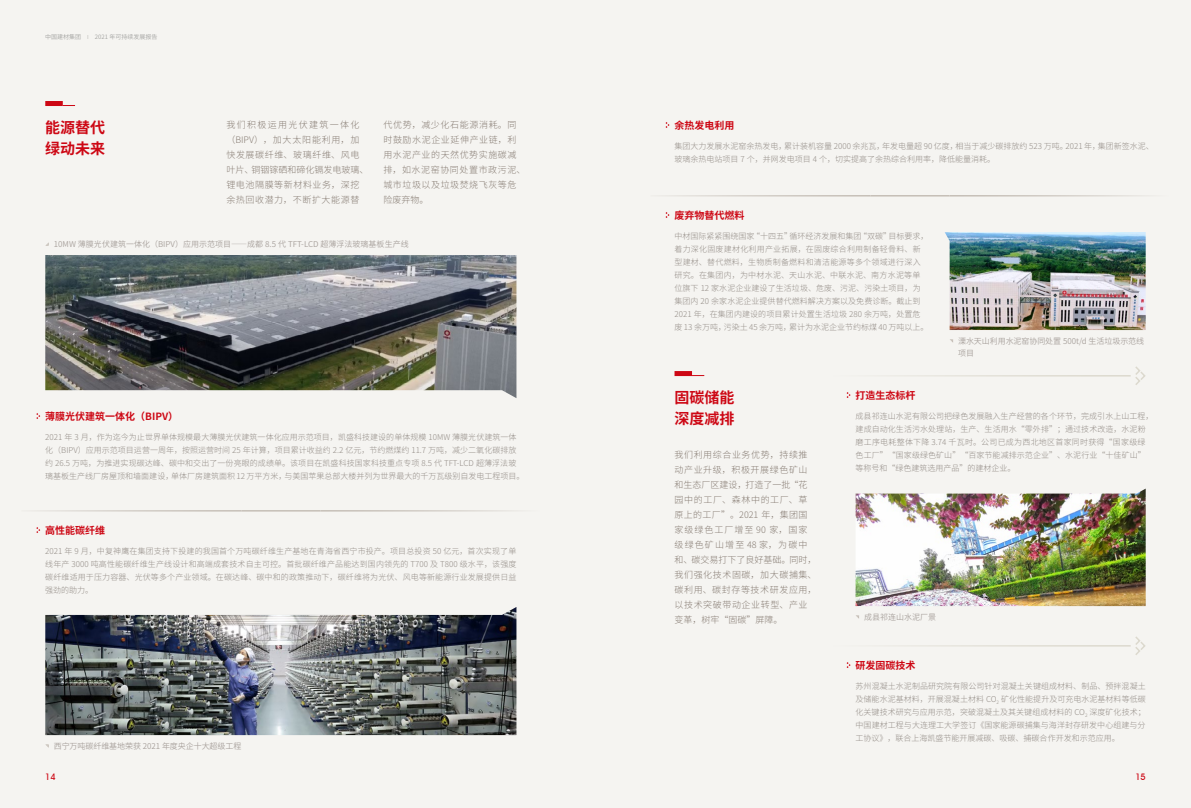
<style>
.page{position:relative;width:1191px;height:808px;background:#f5f4f1}
.page>*{position:absolute;margin:0;border:0;box-sizing:border-box;transform-origin:0 0}
.t1{font:700 15px/21px "Source Han Sans CN";color:#cd0714}
.t2{font:700 10px "Source Han Sans CN";color:#cd0714}
.t3{font:300 9px/15px "Source Han Sans CN";letter-spacing:.065em;color:#877c73}
.t4{font:500 9px "Avant Garde IT Cby BT";color:#cd0714}
.t5{font:300 8px/13px "Source Han Sans CN";letter-spacing:.005em;color:#938c86}
.t6{font:8px/12px "Source Han Sans CN";letter-spacing:-.01em;color:#a8a19c}
.t7{font:6px "Source Han Sans CN";color:#aaabab}
</style>
<div class="page">
<img style="left:45px;top:255px;width:471px;height:143px">
<img style="left:45px;top:607px;width:471px;height:128px">
<img style="left:945px;top:232px;width:200px;height:98px">
<svg style="left:665px;top:122px;width:4px;height:6px"></svg>
<svg style="left:665px;top:212px;width:4px;height:6px"></svg>
<svg style="left:36px;top:413px;width:4px;height:6px"></svg>
<svg style="left:36px;top:527px;width:4px;height:6px"></svg>
<hr style="left:320px;top:510px;width:220px;height:2px;background:#c5beb6">
<hr style="left:949px;top:195px;width:220px;height:1px;background:#c5beb6">
<hr style="left:21px;top:510px;width:220px;height:2px;background:#c5beb6">
<hr style="left:650px;top:195px;width:220px;height:1px;background:#c5beb6">
<hr style="left:241px;top:510px;width:79px;height:2px;background:#c5beb6">
<hr style="left:870px;top:195px;width:79px;height:1px;background:#c5beb6">
<div style="left:45px;top:101px;width:18px;height:5px;background:#cd0714"></div>
<svg style="left:63px;top:105px;width:12px;height:1px"></svg>
<svg style="left:846px;top:392px;width:4px;height:6px"></svg>
<hr style="left:831px;top:645px;width:299px;height:2px;background:#e6e3db">
<svg style="left:1135px;top:636px;width:11px;height:19px"></svg>
<div style="left:674px;top:371px;width:18px;height:5px;background:#cd0714"></div>
<svg style="left:692px;top:375px;width:12px;height:1px"></svg>
<svg style="left:846px;top:662px;width:4px;height:6px"></svg>
<img style="left:855px;top:489px;width:290px;height:117px">
<hr style="left:831px;top:375px;width:299px;height:2px;background:#e6e3db">
<svg style="left:1135px;top:366px;width:11px;height:19px"></svg>
<p class="t7" style="left:45px;top:34px;width:114px">中国建材集团 <sup>|</sup> 2021 年可持续发展报告</p>
<h1 class="t1" style="left:45px;top:118px;width:62px">能源替代绿动未来</h1>
<p class="t3" style="left:226px;top:117px;width:144px">我们积极运用光伏建筑一体化（BIPV），加大太阳能利用，加快发展碳纤维、玻璃纤维、风电叶片、铜铟镓硒和碲化镉发电玻璃、锂电池隔膜等新材料业务，深挖余热回收潜力，不断扩大能源替</p>
<p class="t3" style="left:383px;top:117px;width:144px">代优势，减少化石能源消耗。同时鼓励水泥企业延伸产业链，利用水泥产业的天然优势实施碳减排，如水泥窑协同处置市政污泥、城市垃圾以及垃圾焚烧飞灰等危险废弃物。</p>
<p class="t6" style="left:54px;top:238px;width:356px">10MW 薄膜光伏建筑一体化（BIPV）应用示范项目——成都 8.5 代 TFT-LCD 超薄浮法玻璃基板生产线</p>
<p class="t2" style="left:45px;top:411px;width:134px">薄膜光伏建筑一体化（BIPV）</p>
<p class="t5" style="left:45px;top:431px;width:480px">2021 年 3 月，作为迄今为止世界单体规模最大薄膜光伏建筑一体化应用示范项目，凯盛科技建设的单体规模 10MW 薄膜光伏建筑一体化（BIPV）应用示范项目运营一周年，按照运营时间 25 年计算，项目累计收益约 2.2 亿元，节约燃煤约 11.7 万吨，减少二氧化碳排放约 26.5 万吨，为推进实现碳达峰、碳中和交出了一份亮眼的成绩单。该项目在凯盛科技国家科技重点专项 8.5 代 TFT-LCD 超薄浮法玻璃基板生产线厂房屋顶和墙面建设，单体厂房建筑面积 12 万平方米，与美国苹果总部大楼并列为世界最大的千万瓦级别自发电工程项目。</p>
<p class="t2" style="left:45px;top:525px;width:62px">高性能碳纤维</p>
<p class="t5" style="left:45px;top:545px;width:473px;text-align:justify">2021 年 9 月，中复神鹰在集团支持下投建的我国首个万吨碳纤维生产基地在青海省西宁市投产。项目总投资 50 亿元，首次实现了单线年产 3000 吨高性能碳纤维生产线设计和高端成套技术自主可控。首批碳纤维产品能达到国内领先的 T700 及 T800 级水平，该强度碳纤维适用于压力容器、光伏等多个产业领域。在碳达峰、碳中和的政策推动下，碳纤维将为光伏、风电等新能源行业发展提供日益强劲的助力。</p>
<p class="t6" style="left:54px;top:740px;width:189px">西宁万吨碳纤维基地荣获 2021 年度央企十大超级工程</p>
<p class="t2" style="left:674px;top:120px;width:61px">余热发电利用</p>
<p class="t5" style="left:674px;top:140px;width:481px">集团大力发展水泥窑余热发电，累计装机容量 2000 余兆瓦，年发电量超 90 亿度，相当于减少碳排放约 523 万吨。2021 年，集团新签水泥、玻璃余热电站项目 7 个，并网发电项目 4 个，切实提高了余热综合利用率，降低能量消耗。</p>
<p class="t2" style="left:674px;top:210px;width:71px">废弃物替代燃料</p>
<p class="t5" style="left:674px;top:230px;width:255px">中材国际紧紧围绕国家“十四五”循环经济发展和集团“双碳”目标要求，着力深化固废建材化利用产业拓展，在固废综合利用制备轻骨料、新型建材、替代燃料，生物质制备燃料和清洁能源等多个领域进行深入研究。在集团内，为中材水泥、天山水泥、中联水泥、南方水泥等单位旗下 12 家水泥企业建设了生活垃圾、危废、污泥、污染土项目，为集团内 20 余家水泥企业提供替代燃料解决方案以及免费诊断。截止到2021 年，在集团内建设的项目累计处置生活垃圾 280 余万吨，处置危废 13 余万吨，污染土 45 余万吨，累计为水泥企业节约标煤 40 万吨以上。</p>
<p class="t6" style="left:958px;top:335px;width:187px">溧水天山利用水泥窑协同处置 500t/d 生活垃圾示范线项目</p>
<h1 class="t1" style="left:674px;top:388px;width:61px">固碳储能深度减排</h1>
<p class="t2" style="left:855px;top:390px;width:61px">打造生态标杆</p>
<p class="t5" style="left:855px;top:410px;width:299px">成县祁连山水泥有限公司把绿色发展融入生产经营的各个环节，完成引水上山工程，建成自动化生活污水处理站，生产、生活用水“零外排”；通过技术改造，水泥粉磨工序电耗整体下降 3.74 千瓦时。公司已成为西北地区首家同时获得“国家级绿色工厂”“国家级绿色矿山”“百家节能减排示范企业”、水泥行业“十佳矿山”等称号和“绿色建筑选用产品”的建材企业。</p>
<p class="t3" style="left:674px;top:447px;width:144px">我们利用综合业务优势，持续推动产业升级，积极开展绿色矿山和生态厂区建设，打造了一批“花园中的工厂、森林中的工厂、草原上的工厂”。2021 年，集团国家级绿色工厂增至 90 家，国家级绿色矿山增至 48 家，为碳中和、碳交易打下了良好基础。同时，我们强化技术固碳，加大碳捕集、碳利用、碳封存等技术研发应用，以技术突破带动企业转型、产业变革，树牢“固碳”屏障。</p>
<p class="t6" style="left:864px;top:611px;width:73px">成县祁连山水泥厂景</p>
<p class="t2" style="left:855px;top:660px;width:61px">研发固碳技术</p>
<p class="t5" style="left:855px;top:680px;width:292px;text-align:justify">苏州混凝土水泥制品研究院有限公司针对混凝土关键组成材料、制品、预拌混凝土及储能水泥基材料，开展混凝土材料 CO<sub>2</sub> 矿化性能提升及可充电水泥基材料等低碳化关键技术研究与应用示范，突破混凝土及其关键组成材料的 CO<sub>2</sub> 深度矿化技术；中国建材工程与大连理工大学签订《国家能源碳捕集与海洋封存研发中心组建与分工协议》，联合上海凯盛节能开展减碳、吸碳、捕碳合作开发和示范应用。</p>
<p class="t4" style="left:45px;top:772px;width:12px">14</p>
<p class="t4" style="left:1135px;top:772px;width:12px">15</p>
</div>
